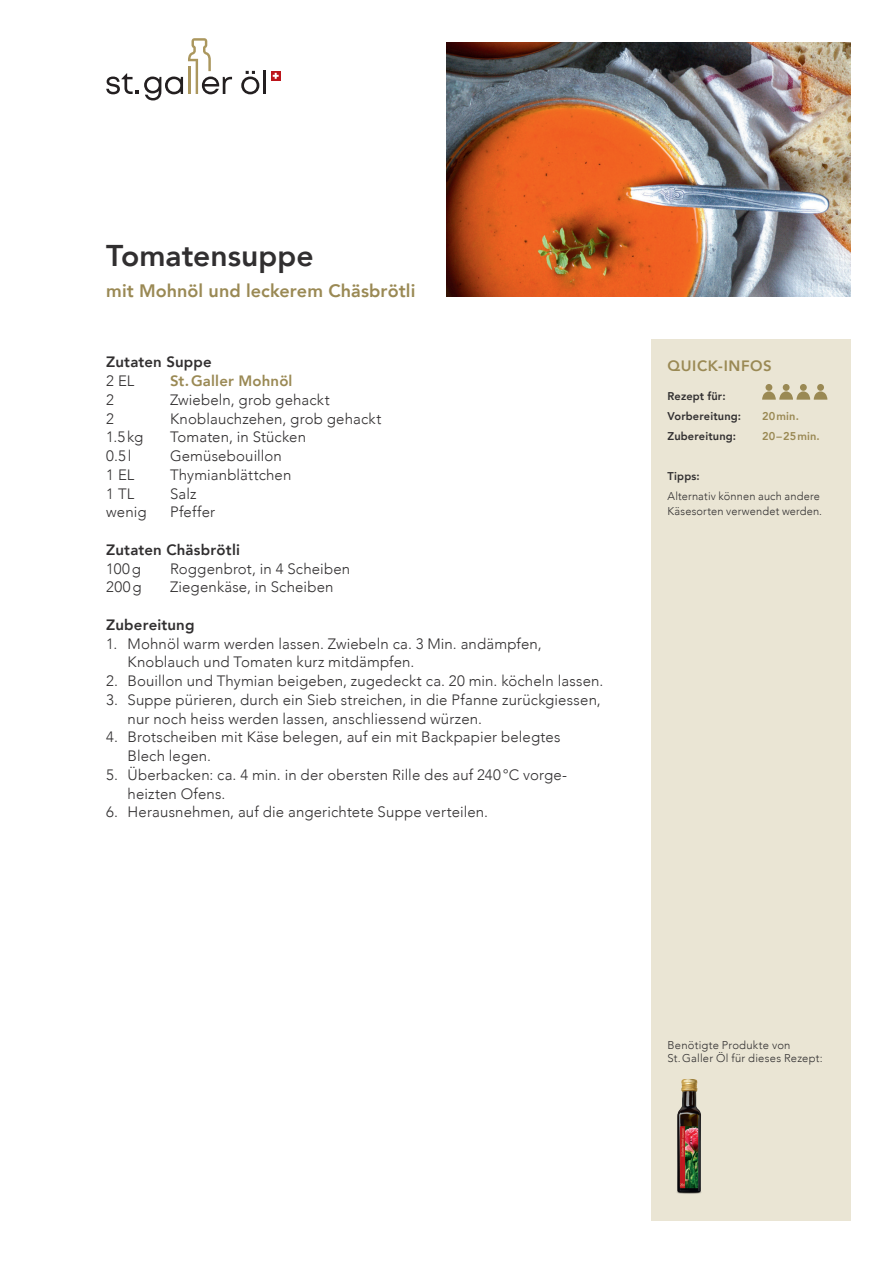
<style>
.page{position:relative;width:893px;height:1263px;background:#fff}
.page>*{position:absolute;margin:0;border:0;box-sizing:border-box;transform-origin:0 0}
.t1{font:800 30px "Avenir";color:#312f30}
.t2{font:800 18px "Avenir";letter-spacing:.005em;color:#9a8954}
.t3{font:300 15px/18.8px "Avenir";letter-spacing:.01em;color:#312f30}
.t4{font:800 15px "Avenir";letter-spacing:.01em;color:#312f30}
.t5{font:800 15px "Avenir";letter-spacing:.015em;color:#9a8954}
.t6{font:800 15px "Avenir";letter-spacing:.04em;color:#9a8954}
.t7{font:300 11.25px/15.8px "Avenir";letter-spacing:.015em;color:#312f30}
.t8{font:800 11.25px/20px "Avenir";letter-spacing:.015em;color:#312f30}
.t9{font:800 11.25px "Avenir";letter-spacing:.015em;color:#9a8954}
</style>
<div class="page">
<div style="left:651px;top:339px;width:199px;height:881px;background:#eae5d4"></div>
<div style="left:765px;top:384px;width:7px;height:7px;background:#9a8954;border-radius:50%"></div>
<div style="left:783px;top:384px;width:7px;height:7px;background:#9a8954;border-radius:50%"></div>
<div style="left:800px;top:384px;width:7px;height:7px;background:#9a8954;border-radius:50%"></div>
<svg style="left:762px;top:391px;width:65px;height:9px"></svg>
<div style="left:817px;top:384px;width:7px;height:7px;background:#9a8954;border-radius:50%"></div>
<div style="left:271px;top:71px;width:10px;height:10px;background:#bc151c"></div>
<svg style="left:273px;top:73px;width:6px;height:6px"></svg>
<svg style="left:106px;top:73px;width:32px;height:21px"></svg>
<svg style="left:241px;top:71px;width:18px;height:23px"></svg>
<hr style="left:263px;top:71px;width:3px;height:23px;background:#231f20">
<svg style="left:144px;top:38px;width:88px;height:62px"></svg>
<hr style="left:188px;top:66px;width:2px;height:28px;background:#ab975e">
<img style="left:446px;top:43px;width:404px;height:254px">
<img style="left:677px;top:1079px;width:24px;height:115px">
<h1 class="t1" style="left:106px;top:232px;width:209px">Tomatensuppe</h1>
<p class="t2" style="left:106px;top:276px;width:311px">mit Mohnöl und leckerem Chäsbrötli</p>
<p class="t4" style="left:106px;top:350px;width:107px">Zutaten Suppe</p>
<p class="t3" style="left:106px;top:372px;width:29px">2 EL</p>
<p class="t5" style="left:170px;top:369px;width:124px">St.Galler Mohnöl</p>
<p class="t3" style="left:106px;top:390px;width:9px">2</p>
<p class="t3" style="left:170px;top:390px;width:161px">Zwiebeln, grob gehackt</p>
<p class="t3" style="left:106px;top:409px;width:9px">2</p>
<p class="t3" style="left:170px;top:409px;width:213px">Knoblauchzehen, grob gehackt</p>
<p class="t3" style="left:106px;top:428px;width:38px">1.5kg</p>
<p class="t3" style="left:170px;top:428px;width:137px">Tomaten, in Stücken</p>
<p class="t3" style="left:106px;top:447px;width:27px">0.5l</p>
<p class="t3" style="left:170px;top:447px;width:113px">Gemüsebouillon</p>
<p class="t3" style="left:106px;top:465px;width:29px">1 EL</p>
<p class="t3" style="left:170px;top:465px;width:123px">Thymianblättchen</p>
<p class="t3" style="left:106px;top:484px;width:29px">1 TL</p>
<p class="t3" style="left:170px;top:484px;width:28px">Salz</p>
<p class="t3" style="left:106px;top:503px;width:42px">wenig</p>
<p class="t3" style="left:170px;top:503px;width:47px">Pfeffer</p>
<p class="t4" style="left:106px;top:538px;width:135px">Zutaten Chäsbrötli</p>
<p class="t3" style="left:106px;top:559px;width:36px">100g</p>
<p class="t3" style="left:170px;top:559px;width:182px">Roggenbrot, in 4 Scheiben</p>
<p class="t3" style="left:106px;top:578px;width:37px">200g</p>
<p class="t3" style="left:170px;top:578px;width:165px">Ziegenkäse, in Scheiben</p>
<p class="t4" style="left:106px;top:613px;width:90px">Zubereitung</p>
<p class="t3" style="left:128px;top:634px;width:416px;text-indent:-21px">1. Mohnöl warm werden lassen. Zwiebeln ca. 3 Min. andämpfen,<br>Knoblauch und Tomaten kurz mitdämpfen.</p>
<p class="t3" style="left:106px;top:672px;width:499px">2. Bouillon und Thymian beigeben, zugedeckt ca. 20 min. köcheln lassen.</p>
<p class="t3" style="left:128px;top:690px;width:475px;text-indent:-21px">3. Suppe pürieren, durch ein Sieb streichen, in die Pfanne zurückgiessen, nur noch heiss werden lassen, anschliessend würzen.</p>
<p class="t3" style="left:128px;top:728px;width:434px;text-indent:-21px">4. Brotscheiben mit Käse belegen, auf ein mit Backpapier belegtes<br>Blech legen.</p>
<p class="t3" style="left:128px;top:765px;width:441px;text-indent:-21px">5. Überbacken: ca. 4 min. in der obersten Rille des auf 240°C vorge&shy;heizten Ofens.</p>
<p class="t3" style="left:106px;top:803px;width:383px">6. Herausnehmen, auf die angerichtete Suppe verteilen.</p>
<p class="t6" style="left:668px;top:354px;width:106px">QUICK-INFOS</p>
<p class="t8" style="left:668px;top:386px;width:75px">Rezept für:<br>Vorbereitung:</p>
<p class="t9" style="left:762px;top:407px;width:38px">20min.</p>
<p class="t8" style="left:668px;top:426px;width:70px">Zubereitung:</p>
<p class="t9" style="left:762px;top:427px;width:59px">20–25min.</p>
<p class="t8" style="left:668px;top:466px;width:34px">Tipps:</p>
<p class="t7" style="left:668px;top:488px;width:156px">Alternativ können auch andere<br>Käsesorten verwendet werden.</p>
<p class="t7" style="left:668px;top:1038px;width:157px;line-height:13.5px">Benötigte Produkte von<br>St.Galler Öl für dieses Rezept:</p>
</div>
